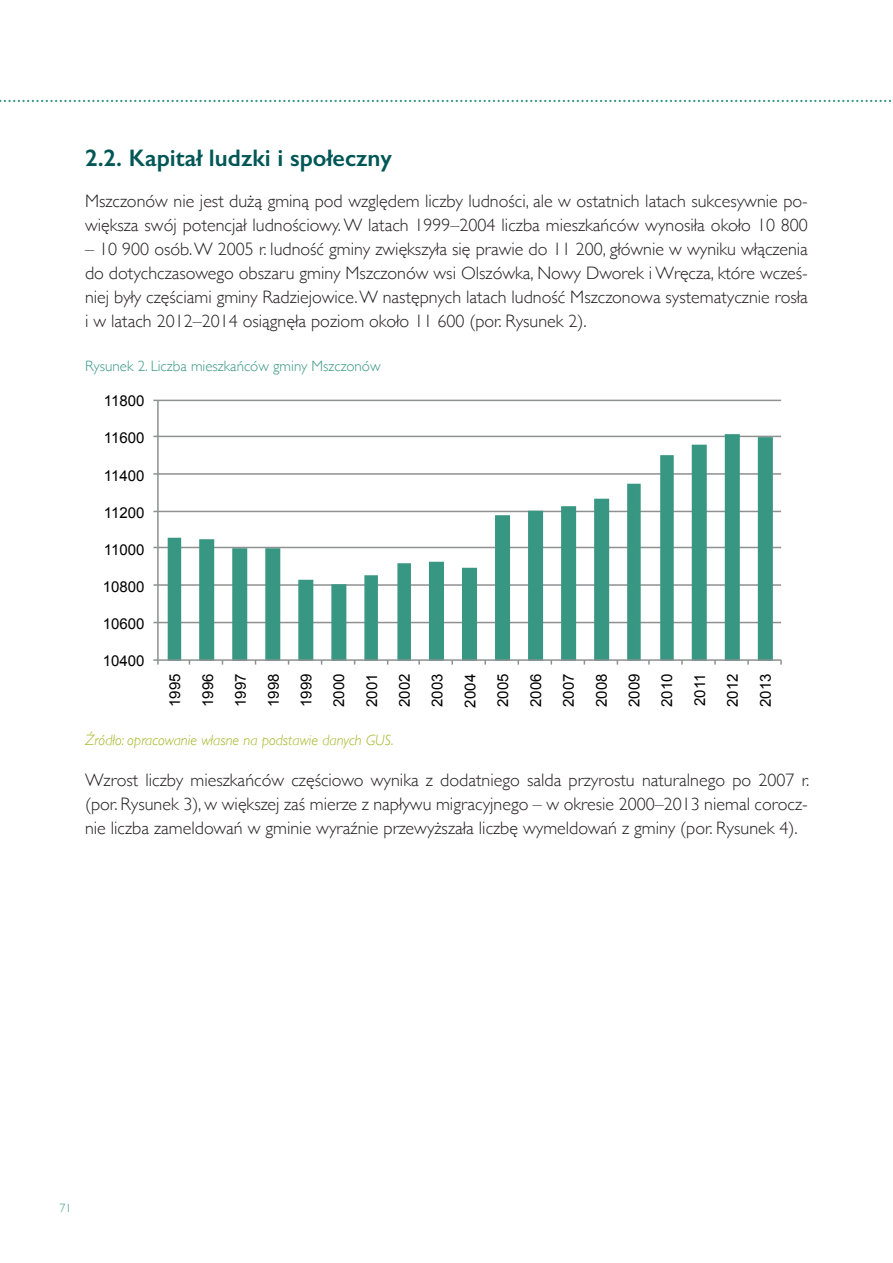
<style>
.page{position:relative;width:893px;height:1263px;background:#fff}
.page>*{position:absolute;margin:0;border:0;box-sizing:border-box;transform-origin:0 0}
.podrozdzial{font:600 24px "Gill Sans";color:#005756}
.Tekst{font:300 18px/24px "Gill Sans";color:#231f20;text-align:justify}
.t1{font:15px/32.8px "Arial";color:#000001;text-align:justify}
.Żródło{font:italic 300 15px "Gill Sans";color:#a5b522}
.rys{font:300 15px "Gill Sans";color:#389783}
.t2{font:300 12px "Gill Sans";color:#389783}
</style>
<div class="page">
<svg style="left:0;top:100px;width:891px;height:2px"></svg>
<hr style="left:158px;top:622px;width:623px;height:1px;background:#8e9091">
<hr style="left:158px;top:584px;width:623px;height:2px;background:#8e9091">
<hr style="left:158px;top:547px;width:623px;height:1px;background:#8e9091">
<hr style="left:158px;top:511px;width:623px;height:1px;background:#8e9091">
<hr style="left:158px;top:473px;width:623px;height:2px;background:#8e9091">
<hr style="left:158px;top:436px;width:623px;height:1px;background:#8e9091">
<hr style="left:158px;top:400px;width:623px;height:1px;background:#8e9091">
<svg style="left:167px;top:434px;width:607px;height:225px"></svg>
<hr style="left:157px;top:400px;width:2px;height:260px;background:#8e9091">
<hr style="left:158px;top:659px;width:623px;height:2px;background:#8e9091">
<svg style="left:153px;top:659px;width:6px;height:6px"></svg>
<p class="podrozdzial" style="left:85px;top:144px;width:308px">2.2. Kapitał ludzki i społeczny</p>
<p class="Tekst" style="left:85px;top:189px;width:724px">Mszczonów nie jest dużą gminą pod względem liczby ludności, ale w ostatnich latach sukcesywnie po&shy;większa swój potencjał ludnościowy. W latach 1999–2004 liczba mieszkańców wynosiła około 10 800</p>
<p class="Tekst" style="left:85px;top:237px;width:724px">– 10 900 osób. W 2005 r. ludność gminy zwiększyła się prawie do 11 200, głównie w wyniku włączenia do dotychczasowego obszaru gminy Mszczonów wsi Olszówka, Nowy Dworek i Wręcza, które wcześ&shy;niej były częściami gminy Radziejowice. W następnych latach ludność Mszczonowa systematycznie rosła i w latach 2012–2014 osiągnęła poziom około 11 600 (por. Rysunek 2).</p>
<p class="rys" style="left:85px;top:354px;width:297px">Rysunek 2. Liczba mieszkańców gminy Mszczonów</p>
<p class="t1" style="left:104px;top:385px;width:42px">11800</p>
<p class="t1" style="left:104px;top:422px;width:42px">11600</p>
<p class="t1" style="left:104px;top:459px;width:42px">11400</p>
<p class="t1" style="left:104px;top:496px;width:42px">11200</p>
<p class="t1" style="left:104px;top:533px;width:42px">11000</p>
<p class="t1" style="left:103px;top:570px;width:43px">10800</p>
<p class="t1" style="left:103px;top:607px;width:43px">10600</p>
<p class="t1" style="left:103px;top:644px;width:43px">10400</p>
<p class="t1" style="left:159px;top:707px;width:35px;rotate:-90deg">1995<br>1996<br>1997<br>1998<br>1999<br>2000<br>2001<br>2002<br>2003<br>2004<br>2005<br>2006<br>2007<br>2008<br>2009<br>2010<br>2011<br>2012<br>2013</p>
<p class="Żródło" style="left:85px;top:732px;width:310px">Źródło: opracowanie własne na podstawie danych GUS.</p>
<p class="Tekst" style="left:85px;top:768px;width:726px">Wzrost liczby mieszkańców częściowo wynika z dodatniego salda przyrostu naturalnego po 2007 r. (por. Rysunek 3), w większej zaś mierze z napływu migracyjnego – w okresie 2000–2013 niemal corocz&shy;nie liczba zameldowań w gminie wyraźnie przewyższała liczbę wymeldowań z gminy (por. Rysunek 4).</p>
<p class="t2" style="left:60px;top:1198px;width:13px">71</p>
</div>
